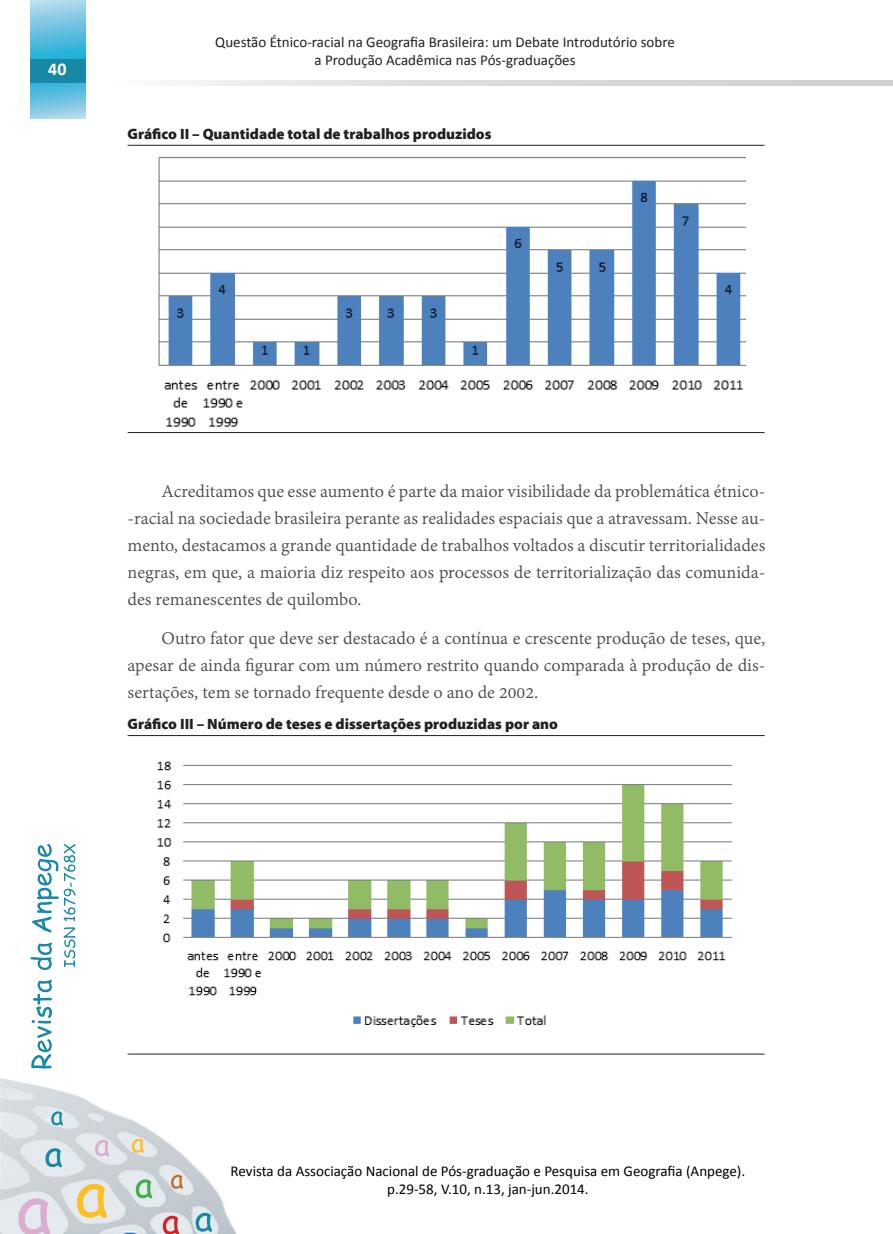
<style>
.page{position:relative;width:893px;height:1234px;background:#fff}
.page>*{position:absolute;margin:0;border:0;box-sizing:border-box;transform-origin:0 0}
.t1{font:19.5px/27px "Adobe Devanagari";color:#4b4c4d;text-align:justify}
.t2{font:700 18px "Calibri";color:#fff}
.t3{font:15px/18px "Calibri";color:#231f20;text-align:center}
.t4{font:15px/18px "Calibri";color:#000;text-align:center}
.t5{font:900 15px "Myriad Pro";color:#231f20}
</style>
<div class="page">
<svg style="left:183px;top:81px;width:710px;height:4px;background:#dbdcde"></svg>
<img style="left:0;top:1078px;width:236px;height:155px">
<svg style="left:132px;top:1138px;width:12px;height:14px"></svg>
<svg style="left:196px;top:1212px;width:16px;height:19px"></svg>
<svg style="left:45px;top:1147px;width:17px;height:19px"></svg>
<svg style="left:51px;top:1111px;width:12px;height:14px"></svg>
<svg style="left:163px;top:1215px;width:16px;height:18px"></svg>
<svg style="left:136px;top:1178px;width:16px;height:20px"></svg>
<svg style="left:77px;top:1183px;width:30px;height:34px"></svg>
<svg style="left:95px;top:1139px;width:14px;height:17px"></svg>
<svg style="left:18px;top:1198px;width:32px;height:35px"></svg>
<svg style="left:171px;top:1174px;width:12px;height:14px"></svg>
<svg style="left:30px;top:0;width:56px;height:119px;background:#6dc3e1"></svg>
<div style="left:30px;top:59px;width:56px;height:24px;background:#1788a5"></div>
<svg style="left:30px;top:844px;width:46px;height:224px"></svg>
<hr style="left:128px;top:145px;width:637px;height:1px;background:#231f20">
<hr style="left:128px;top:432px;width:637px;height:1px;background:#231f20">
<img style="left:158px;top:157px;width:587px;height:270px">
<hr style="left:128px;top:735px;width:637px;height:1px;background:#231f20">
<hr style="left:128px;top:1053px;width:637px;height:1px;background:#231f20">
<hr style="left:128px;top:735px;width:1px;height:318px;background:#fff">
<hr style="left:764px;top:735px;width:1px;height:318px;background:#fff">
<img style="left:157px;top:761px;width:576px;height:267px">
<p class="t2" style="left:48px;top:57px;width:20px">40</p>
<p class="t3" style="left:215px;top:33px;width:461px">Questão Étnico-racial na Geografia Brasileira: um Debate Introdutório sobre a Produção Acadêmica nas Pós-graduações</p>
<p class="t5" style="left:128px;top:125px;width:365px">Gráfico II – Quantidade total de trabalhos produzidos</p>
<p class="t1" style="left:128px;top:478px;width:639px;text-indent:34px">Acreditamos que esse aumento é parte da maior visibilidade da problemática étnico--racial na sociedade brasileira perante as realidades espaciais que a atravessam. Nesse au&shy;mento, destacamos a grande quantidade de trabalhos voltados a discutir territorialidades negras, em que, a maioria diz respeito aos processos de territorialização das comunida&shy;des remanescentes de quilombo.</p>
<p class="t1" style="left:128px;top:626px;width:639px;text-indent:34px">Outro fator que deve ser destacado é a contínua e crescente produção de teses, que, apesar de ainda gurar com um número restrito quando comparada à produção de dis&shy;sertações, tem se tornado frequente desde o ano de 2002.</p>
<p class="t5" style="left:128px;top:715px;width:432px">Gráfico III – Número de teses e dissertações produzidas por ano</p>
<p class="t4" style="left:231px;top:1161px;width:516px">Revista da Associação Nacional de Pós-graduação e Pesquisa em Geografia (Anpege). p.29-58, V.10, n.13, jan-jun.2014.</p>
</div>
